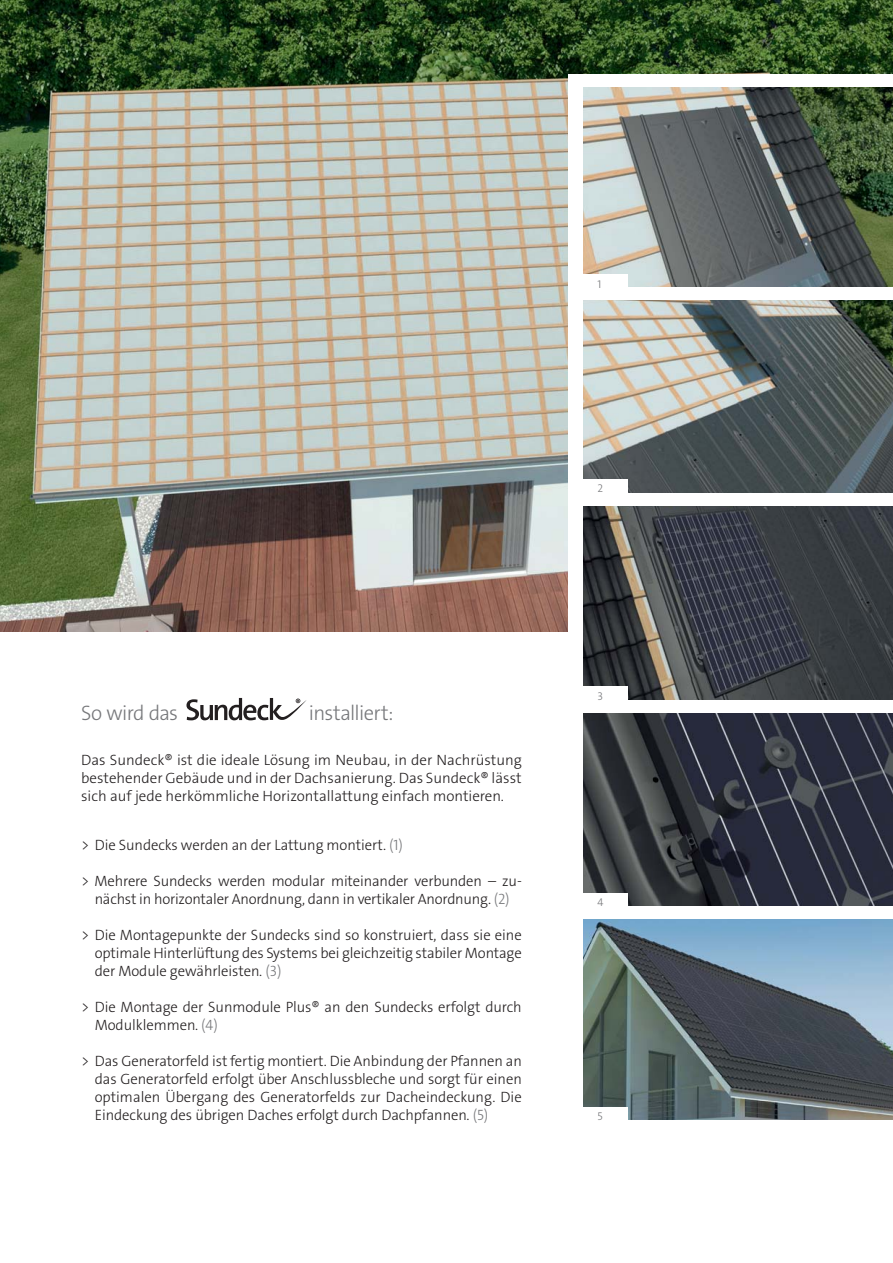
<style>
.page{position:relative;width:893px;height:1263px;background:#fff}
.page>*{position:absolute;margin:0;border:0;box-sizing:border-box;transform-origin:0 0}
.t1{font:21px "The Sans LP3 Lig";letter-spacing:-.035em;color:#77787b}
.t2{font:15px/18px "The Sans LP3 Lig";letter-spacing:-.005em;color:#231f20;text-align:justify}
.t3{font:11.25px "The Sans LP3 Lig";color:#77787b}
.s1{color:#77787b}
</style>
<div class="page">
<img style="left:583px;top:919px;width:310px;height:201px">
<svg style="left:186px;top:698px;width:121px;height:22px"></svg>
<img style="left:0;top:0;width:893px;height:632px">
<img style="left:583px;top:713px;width:310px;height:193px">
<img style="left:582px;top:300px;width:311px;height:400px">
<img style="left:582px;top:87px;width:311px;height:200px">
<div style="left:568px;top:287px;width:325px;height:13px;background:#fff"></div>
<div style="left:568px;top:74px;width:325px;height:13px;background:#fff"></div>
<div style="left:568px;top:493px;width:325px;height:13px;background:#fff"></div>
<div style="left:568px;top:275px;width:60px;height:18px;background:#fff"></div>
<div style="left:568px;top:479px;width:60px;height:19px;background:#fff"></div>
<div style="left:568px;top:687px;width:60px;height:18px;background:#fff"></div>
<div style="left:568px;top:893px;width:60px;height:18px;background:#fff"></div>
<div style="left:568px;top:1107px;width:60px;height:18px;background:#fff"></div>
<div style="left:568px;top:79px;width:14px;height:1086px;background:#fff"></div>
<p class="t3" style="left:598px;top:278px;width:5px">1</p>
<p class="t3" style="left:598px;top:483px;width:7px">2</p>
<h1 class="t1" style="left:81px;top:702px;width:98px">So wird das</h1>
<h1 class="t1" style="left:309px;top:702px;width:86px">installiert:</h1>
<p class="t2" style="left:81px;top:752px;width:442px">Das Sundeck® ist die ideale Lösung im Neubau, in der Nachrüstung bestehender Gebäude und in der Dachsanierung. Das Sundeck® lässt sich auf jede herkömmliche Horizontallattung einfach montieren.</p>
<p class="t2" style="left:81px;top:836px;width:323px">&gt; Die Sundecks werden an der Lattung montiert. <span class="s1">(1)</span></p>
<p class="t2" style="left:81px;top:872px;width:442px;text-align:center">&gt; Mehrere Sundecks werden modular miteinander verbunden – zu&shy;nächst in horizontaler Anordnung, dann in vertikaler Anordnung. <span class="s1">(2)</span></p>
<p class="t2" style="left:95px;top:926px;width:429px;text-indent:-13px">&gt; Die Montagepunkte der Sundecks sind so konstruiert, dass sie eine optimale Hinterlüftung des Systems bei gleichzeitig stabiler Montage der Module gewährleisten. <span class="s1">(3)</span></p>
<p class="t2" style="left:95px;top:998px;width:429px;text-indent:-13px">&gt; Die Montage der Sunmodule Plus® an den Sundecks erfolgt durch<br>Modulklemmen. <span class="s1">(4)</span></p>
<p class="t2" style="left:95px;top:1052px;width:429px;text-indent:-13px">&gt; Das Generatorfeld ist fertig montiert. Die Anbindung der Pfannen an das Generatorfeld erfolgt über Anschlussbleche und sorgt für einen optimalen Übergang des Generatorfelds zur Dacheindeckung. Die Eindeckung des übrigen Daches erfolgt durch Dachpfannen. <span class="s1">(5)</span></p>
<p class="t3" style="left:598px;top:690px;width:7px">3</p>
<p class="t3" style="left:598px;top:897px;width:8px">4</p>
<p class="t3" style="left:598px;top:1110px;width:7px">5</p>
</div>
